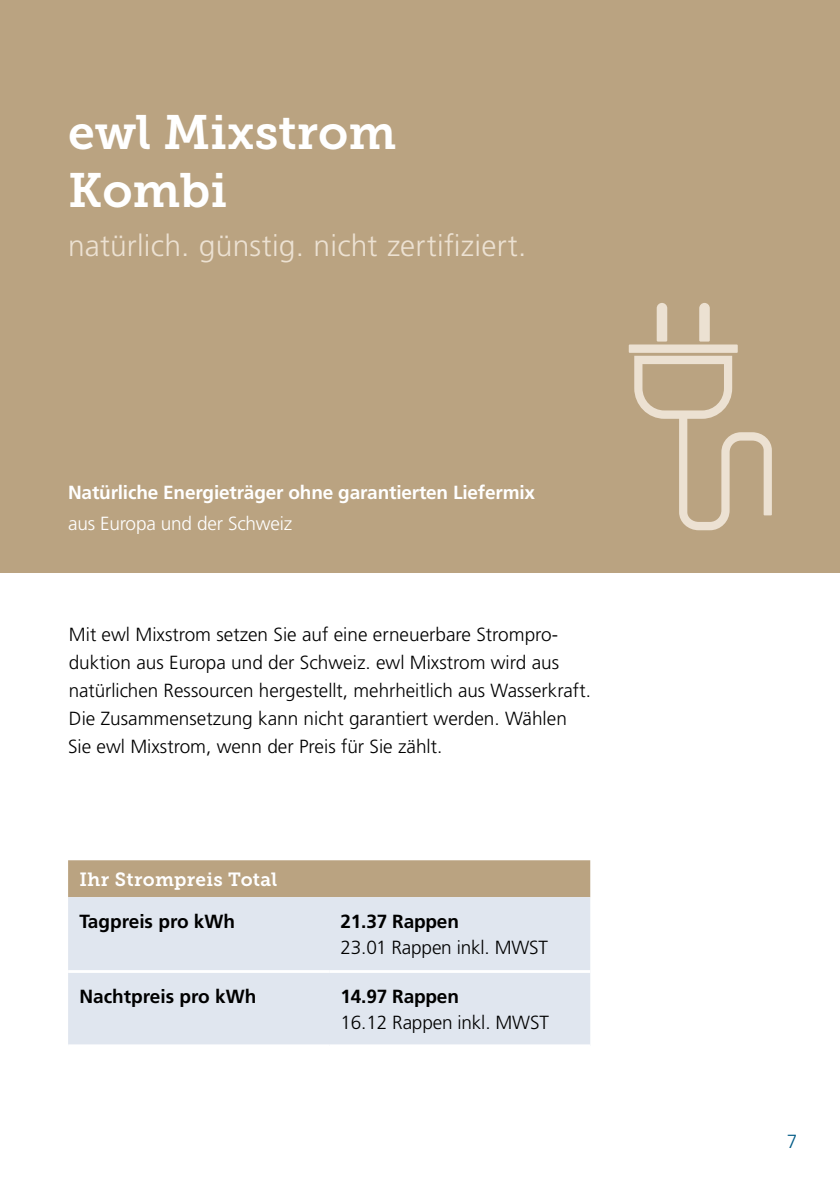
<style>
.page{position:relative;width:840px;height:1191px;background:#fff}
.page>*{position:absolute;margin:0;border:0;box-sizing:border-box;transform-origin:0 0}
.t1{font:48px/58px "Museo Slab 700";color:#fff}
.t2{font:300 30px "Frutiger LT Std";letter-spacing:.005em;color:#ece1d2}
.t3{font:300 19px/28px "Frutiger LT Std";color:#000}
.t4{font:700 19px "Frutiger LT Std";letter-spacing:-.005em;color:#000}
.t5{font:700 19px "Frutiger LT Std";letter-spacing:-.01em;color:#fff}
.t6{font:300 19px "Frutiger LT Std";letter-spacing:-.01em;color:#fff}
.t7{font:19px "Museo Slab 700";letter-spacing:.02em;color:#fff}
.t8{font:300 19px "Frutiger LT Std";color:#005a85}
</style>
<div class="page">
<div style="left:68px;top:860px;width:522px;height:37px;background:#baa381"></div>
<div style="left:68px;top:897px;width:522px;height:147px;background:#e0e6ef"></div>
<hr style="left:68px;top:970px;width:261px;height:3px;background:#fff">
<hr style="left:329px;top:970px;width:261px;height:3px;background:#fff">
<div style="left:0;top:0;width:839px;height:573px;background:#baa381"></div>
<div style="left:628px;top:344px;width:109px;height:9px;background:#ece1d2"></div>
<svg style="left:656px;top:303px;width:11px;height:38px"></svg>
<svg style="left:699px;top:303px;width:10px;height:38px"></svg>
<svg style="left:634px;top:356px;width:137px;height:174px"></svg>
<h1 class="t1" style="left:68px;top:104px;width:329px">ewl Mixstrom<br>Kombi</h1>
<h2 class="t2" style="left:68px;top:229px;width:459px">natürlich. günstig. nicht zertifiziert.</h2>
<p class="t5" style="left:68px;top:481px;width:468px">Natürliche Energieträger ohne garantierten Liefermix</p>
<p class="t6" style="left:68px;top:513px;width:226px">aus Europa und der Schweiz</p>
<p class="t3" style="left:68px;top:620px;width:524px">Mit ewl Mixstrom setzen Sie auf eine erneuerbare Strompro&shy;duktion aus Europa und der Schweiz. ewl Mixstrom wird aus natürlichen Ressourcen hergestellt, mehrheitlich aus Wasserkraft.<br>Die Zusammensetzung kann nicht garantiert werden. Wählen Sie ewl Mixstrom, wenn der Preis für Sie zählt.</p>
<p class="t7" style="left:79px;top:868px;width:199px">Ihr Strompreis Total</p>
<p class="t4" style="left:79px;top:910px;width:157px">Tagpreis pro kWh</p>
<p class="t4" style="left:340px;top:910px;width:120px">21.37 Rappen</p>
<p class="t3" style="left:340px;top:934px;width:209px">23.01 Rappen inkl. MWST</p>
<p class="t4" style="left:79px;top:985px;width:178px">Nachtpreis pro kWh</p>
<p class="t4" style="left:340px;top:985px;width:120px">14.97 Rappen</p>
<p class="t3" style="left:340px;top:1008px;width:210px">16.12 Rappen inkl. MWST</p>
<p class="t8" style="left:786px;top:1131px;width:12px">7</p>
</div>
